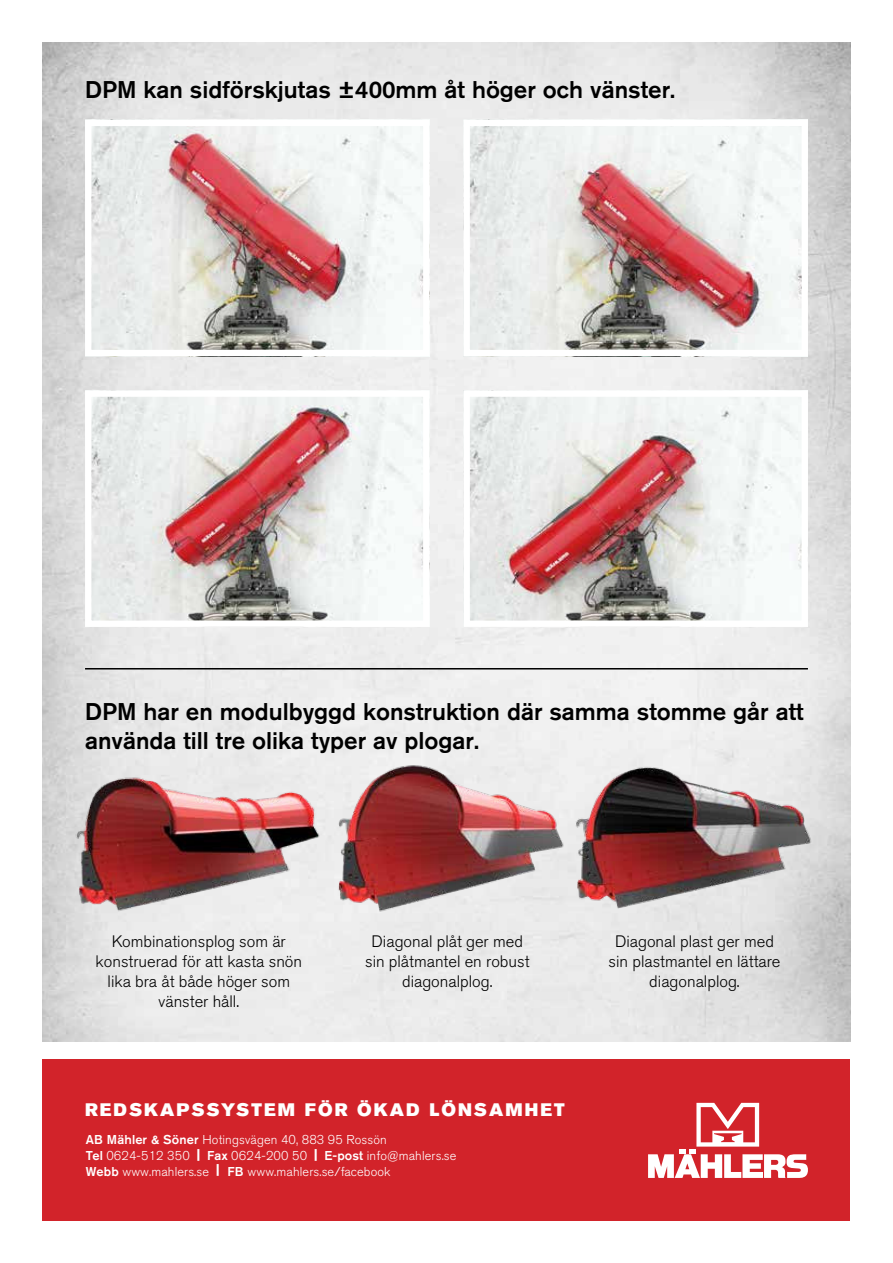
<style>
.page{position:relative;width:893px;height:1263px;background:#fff}
.page>*{position:absolute;margin:0;border:0;box-sizing:border-box;transform-origin:0 0}
.t1{font:500 24px/28.8px "Akzidenz Grotesk BQ";color:#000}
.t2{font:18px "Akzidenz Grotesk BQ Super";letter-spacing:.115em;color:#fff}
.t3{font:300 16.5px/19.8px "Akzidenz Grotesk BQ";color:#000;text-align:center}
.t4{font:300 12.75px/15.8px "Akzidenz Grotesk BQ";letter-spacing:.01em;color:#fff}
.s1{font-weight:500}
.s2{font-family:"Akzidenz Grotesk BQ Super";font-weight:400}
</style>
<div class="page">
<img style="left:43px;top:43px;width:807px;height:999px">
<div style="left:43px;top:1059px;width:807px;height:161px;background:#d2232a"></div>
<svg style="left:648px;top:1103px;width:160px;height:75px"></svg>
<img style="left:66px;top:768px;width:259px;height:150px">
<img style="left:563px;top:758px;width:255px;height:163px">
<img style="left:327px;top:760px;width:246px;height:160px">
<img style="left:92px;top:127px;width:330px;height:222px">
<div style="left:85px;top:120px;width:344px;height:236px;border:6px solid #fff"></div>
<img style="left:470px;top:127px;width:331px;height:222px">
<div style="left:463px;top:120px;width:345px;height:236px;border:6px solid #fff"></div>
<img style="left:92px;top:397px;width:330px;height:223px">
<img style="left:470px;top:397px;width:331px;height:223px">
<hr style="left:85px;top:668px;width:723px;height:1px;background:#000">
<h1 class="t1" style="left:85px;top:76px;width:592px">DPM kan sidförskjutas ±400mm åt höger och vänster.</h1>
<h1 class="t1" style="left:85px;top:699px;width:720px">DPM har en modulbyggd konstruktion där samma stomme går att använda till tre olika typer av plogar.</h1>
<p class="t3" style="left:96px;top:932px;width:208px">Kombinationsplog som är konstruerad för att kasta snön lika bra åt både höger som vänster håll.</p>
<p class="t3" style="left:365px;top:932px;width:166px">Diagonal plåt ger med sin plåtmantel en robust diagonalplog.</p>
<p class="t3" style="left:609px;top:932px;width:173px">Diagonal plast ger med sin plastmantel en lättare diagonalplog.</p>
<p class="t2" style="left:85px;top:1100px;width:481px">REDSKAPSSYSTEM FÖR ÖKAD LÖNSAMHET</p>
<p class="t4" style="left:86px;top:1132px;width:372px"><span class="s1">AB Mähler &amp; Söner</span> Hotingsvägen 40, 883 95 Rossön<br><span class="s1">Tel</span> 0624-512 350 <span class="s2">|</span> <span class="s1">Fax</span> 0624-200 50 <span class="s2">|</span> <span class="s1">E-post</span> info@mahlers.se<br><span class="s1">Webb</span> www.mahlers.se <span class="s2">|</span> <span class="s1">FB</span> www.mahlers.se/facebook</p>
</div>
